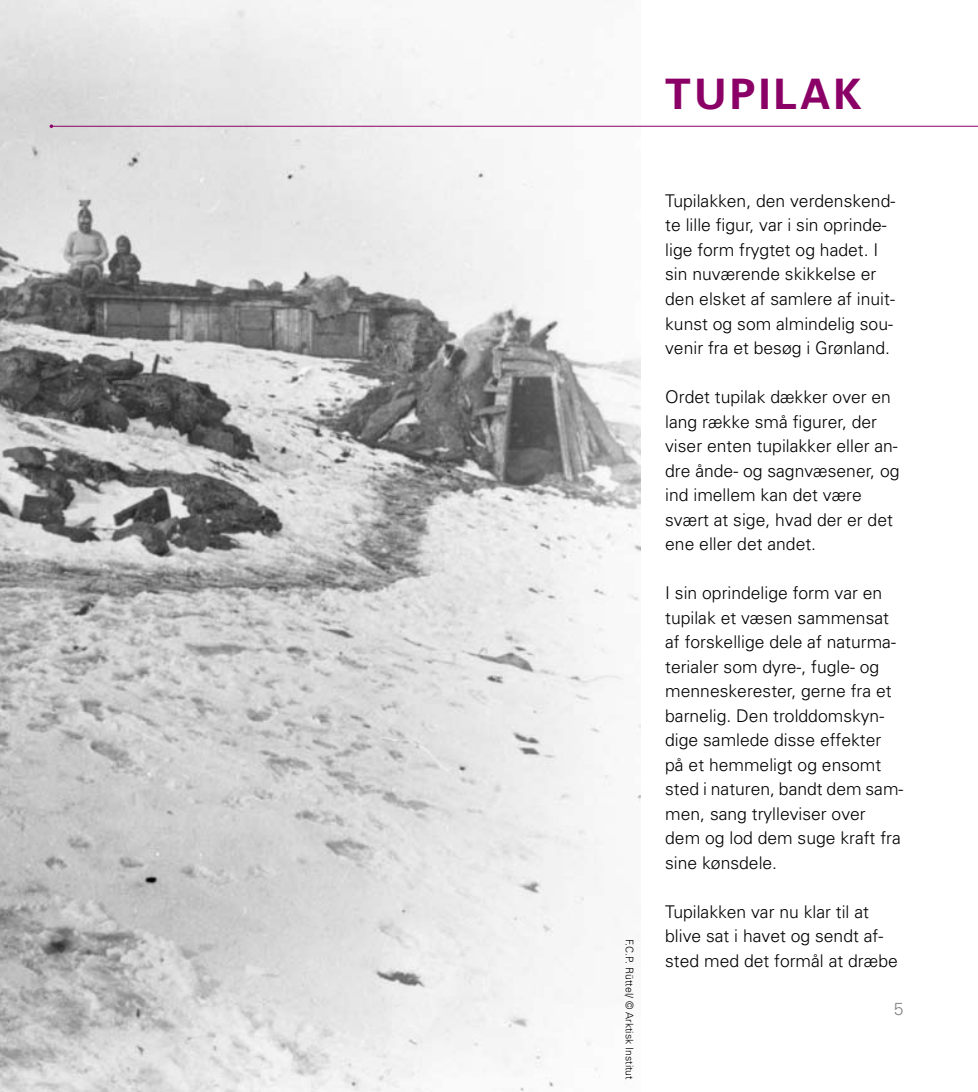
<style>
.page{position:relative;width:978px;height:1092px;background:#fff}
.page>*{position:absolute;margin:0;border:0;box-sizing:border-box;transform-origin:0 0}
.t1{font:700 42px "Univers";letter-spacing:.075em;color:#8b0066}
.t2{font:300 17.5px/24.5px "Univers";color:#000}
.t3{font:300 10.5px "Univers";color:#000}
</style>
<div class="page">
<img style="left:0;top:0;width:640px;height:1091px">
<hr style="left:51px;top:126px;width:926px;height:1px;background:#8b0066">
<h1 class="t1" style="left:665px;top:67px;width:198px">Tupilak</h1>
<p class="t3" style="left:635px;top:938px;width:142px;rotate:90deg">F.C.P. Rüttel/ © Arktisk Institut</p>
<p class="t2" style="left:665px;top:188px;width:231px">Tupilakken, den verdenskend&shy;te lille figur, var i sin oprinde&shy;lige form frygtet og hadet. I sin nuværende skikkelse er den elsket af samlere af inuit&shy;kunst og som almindelig sou&shy;venir fra et besøg i Grønland.</p>
<p class="t2" style="left:665px;top:384px;width:236px">Ordet tupilak dækker over en lang række små figurer, der viser enten tupilakker eller an&shy;dre ånde- og sagnvæsener, og ind imellem kan det være svært at sige, hvad der er det ene- eller det andet.</p>
<p class="t2" style="left:665px;top:580px;width:239px">I sin oprindelige form var en tupilak et væsen sammensat af forskellige dele af naturma&shy;terialer som dyre-, fugle- og menneskerester, gerne fra et barnelig. Den trolddomskyn&shy;dige samlede disse effekter på et hemmeligt og ensomt sted i naturen, bandt dem sam&shy;men, sang trylleviser over<br>dem- og lod dem suge kraft fra sine kønsdele.</p>
<p class="t2" style="left:665px;top:898px;width:234px">Tupilakken var nu klar til at blive sat i havet og sendt af&shy;sted med det formål at dræbe</p>
</div>
